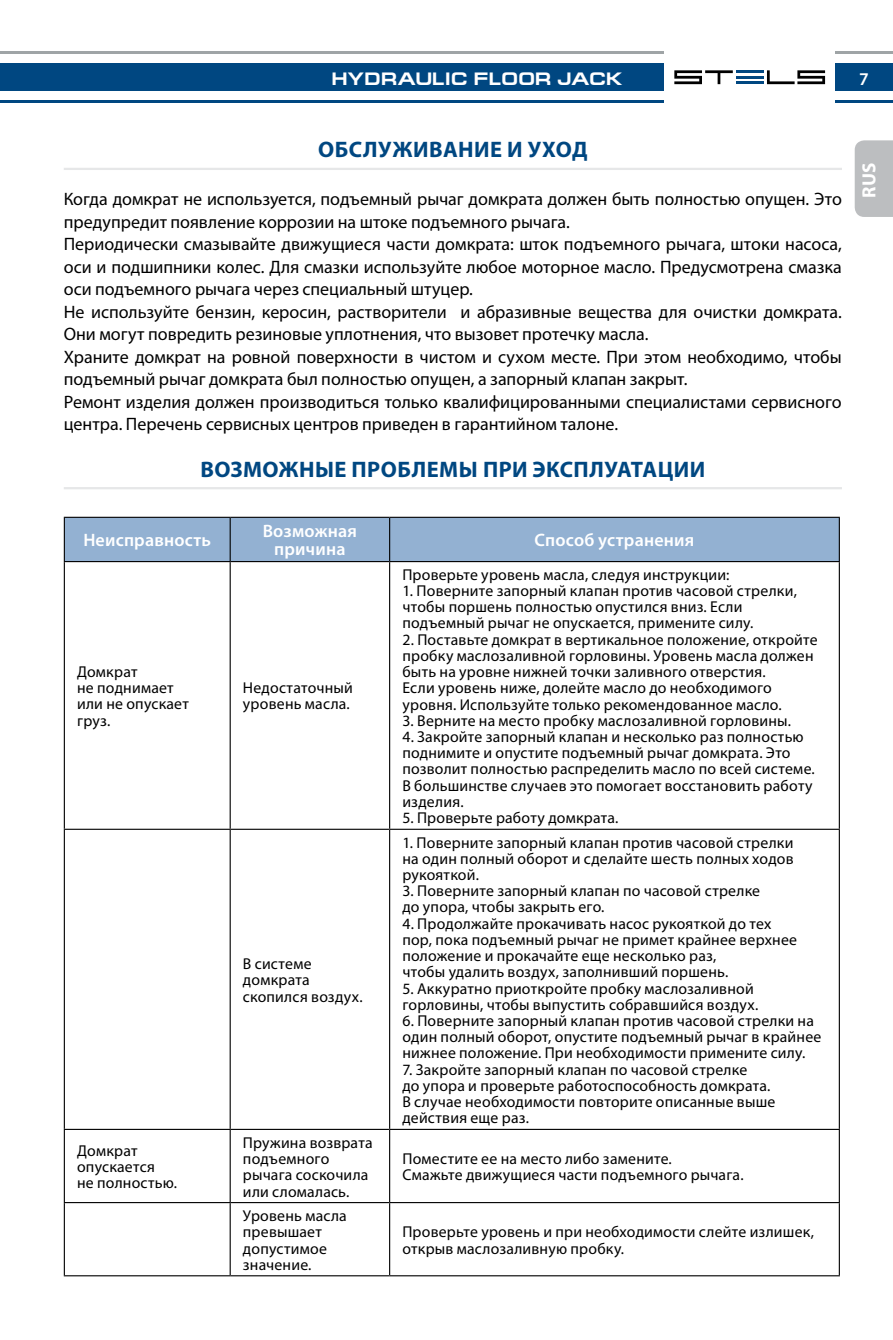
<style>
.page{position:relative;width:893px;height:1340px;background:#fff}
.page>*{position:absolute;margin:0;border:0;box-sizing:border-box;transform-origin:0 0}
.t1{font:700 22.5px "Myriad Pro";letter-spacing:.02em;color:#004781}
.t2{font:700 19.12px "Myriad Pro";color:#fff}
.t3{font:18px/22.5px "Myriad Pro";color:#000}
.t4{font:600 18px/18px "Myriad Pro";letter-spacing:.01em;color:#fff;text-align:center}
.t5{font:700 18px "Europe Extended C";letter-spacing:.015em;color:#fff}
.t6{font:15.75px/16.2px "Myriad Pro";letter-spacing:.015em;color:#000}
</style>
<div class="page">
<hr style="left:0;top:52px;width:663px;height:2px;background:#9fa4a6">
<div style="left:0;top:63px;width:663px;height:28px;background:#004781"></div>
<hr style="left:0;top:100px;width:663px;height:3px;background:#004781">
<hr style="left:835px;top:52px;width:58px;height:2px;background:#9fa4a6">
<div style="left:835px;top:63px;width:58px;height:28px;background:#004781"></div>
<hr style="left:835px;top:101px;width:58px;height:2px;background:#004781">
<svg style="left:674px;top:70px;width:151px;height:14px"></svg>
<div style="left:855px;top:140px;width:38px;height:77px;background:#bcbec0"></div>
<hr style="left:64px;top:168px;width:778px;height:2px;background:#e6e7e8">
<hr style="left:64px;top:487px;width:778px;height:2px;background:#e6e7e8">
<div style="left:65px;top:518px;width:774px;height:43px;background:#93b1d2"></div>
<hr style="left:230px;top:518px;width:1px;height:43px;background:#000">
<hr style="left:64px;top:561px;width:166px;height:1px;background:#000">
<hr style="left:230px;top:561px;width:160px;height:1px;background:#000">
<hr style="left:230px;top:562px;width:1px;height:266px;background:#000">
<hr style="left:390px;top:561px;width:450px;height:1px;background:#000">
<hr style="left:64px;top:828px;width:166px;height:1px;background:#000">
<hr style="left:230px;top:828px;width:160px;height:1px;background:#000">
<hr style="left:230px;top:829px;width:1px;height:299px;background:#000">
<hr style="left:390px;top:828px;width:450px;height:1px;background:#000">
<hr style="left:64px;top:1128px;width:166px;height:1px;background:#000">
<hr style="left:230px;top:1128px;width:160px;height:1px;background:#000">
<hr style="left:230px;top:1129px;width:1px;height:72px;background:#000">
<hr style="left:390px;top:1128px;width:450px;height:1px;background:#000">
<hr style="left:64px;top:1201px;width:166px;height:2px;background:#000">
<hr style="left:230px;top:1201px;width:160px;height:2px;background:#000">
<hr style="left:230px;top:1203px;width:1px;height:72px;background:#000">
<hr style="left:390px;top:1201px;width:450px;height:2px;background:#000">
<hr style="left:64px;top:1275px;width:166px;height:1px;background:#000">
<hr style="left:230px;top:1275px;width:160px;height:1px;background:#000">
<hr style="left:390px;top:1275px;width:450px;height:1px;background:#000">
<hr style="left:64px;top:517px;width:166px;height:1px;background:#000">
<hr style="left:64px;top:518px;width:1px;height:43px;background:#000">
<hr style="left:230px;top:517px;width:160px;height:1px;background:#000">
<hr style="left:390px;top:517px;width:450px;height:1px;background:#000">
<hr style="left:389px;top:518px;width:1px;height:43px;background:#000">
<hr style="left:839px;top:518px;width:1px;height:43px;background:#000">
<hr style="left:64px;top:562px;width:1px;height:266px;background:#000">
<hr style="left:389px;top:562px;width:1px;height:266px;background:#000">
<hr style="left:839px;top:562px;width:1px;height:266px;background:#000">
<hr style="left:64px;top:829px;width:1px;height:299px;background:#000">
<hr style="left:389px;top:829px;width:1px;height:299px;background:#000">
<hr style="left:839px;top:829px;width:1px;height:299px;background:#000">
<hr style="left:64px;top:1129px;width:1px;height:72px;background:#000">
<hr style="left:389px;top:1129px;width:1px;height:72px;background:#000">
<hr style="left:839px;top:1129px;width:1px;height:72px;background:#000">
<hr style="left:64px;top:1203px;width:1px;height:72px;background:#000">
<hr style="left:389px;top:1203px;width:1px;height:72px;background:#000">
<hr style="left:839px;top:1203px;width:1px;height:72px;background:#000">
<p class="t5" style="left:332px;top:69px;width:292px">HYDRAULIC FLOOR JACK</p>
<p class="t4" style="left:859px;top:69px;width:11px">7</p>
<h1 class="t1" style="left:318px;top:135px;width:46px">ОБСЛУ</h1>
<h1 class="t1" style="left:393px;top:135px;width:36px">ЖИВА</h1>
<h1 class="t1" style="left:458px;top:135px;width:114px">НИЕ И УХОД</h1>
<p class="t3" style="left:64px;top:188px;width:780px">Когда домкрат не используется, подъемный рычаг домкрата должен быть полностью опущен. Это предупредит появление коррозии на штоке подъемного рычага.<br>Периодически смазывайте движущиеся части домкрата: шток подъемного рычага, штоки насоса, оси и подшипники колес. Для смазки используйте любое моторное масло. Предусмотрена смазка оси подъемного рычага через специальный штуцер.<br>Не используйте бензин, керосин, растворители и абразивные вещества для очистки домкрата.<br>Они могут повредить резиновые уплотнения, что вызовет протечку масла.<br>Храните домкрат на ровной поверхности в чистом и сухом месте. При этом необходимо, чтобы подъемный рычаг домкрата был полностью опущен, а запорный клапан закрыт.<br>Ремонт изделия должен производиться только квалифицированными специалистами сервисного центра. Перечень сервисных центров приведен в гарантийном талоне.</p>
<h1 class="t1" style="left:200px;top:454px;width:228px">ВОЗМОЖНЫЕ ПРОБЛЕМ</h1>
<h1 class="t1" style="left:459px;top:454px;width:89px">Ы ПРИ ЭКСПЛУАТАЦИИ</h1>
<p class="t4" style="left:83px;top:530px;width:129px">Неисправность</p>
<p class="t4" style="left:263px;top:521px;width:96px">Возможная причина</p>
<p class="t4" style="left:535px;top:530px;width:161px">Способ устранения</p>
<p class="t6" style="left:77px;top:663px;width:113px">Домкрат<br>не поднимает или не опускает груз.</p>
<p class="t6" style="left:243px;top:679px;width:111px">Недостаточный уровень масла.</p>
<p class="t6" style="left:243px;top:955px;width:121px">В системе домкрата скопился воздух.</p>
<p class="t6" style="left:77px;top:1142px;width:101px">Домкрат опускается<br>не полностью.</p>
<p class="t6" style="left:243px;top:1134px;width:131px">Пружина возврата подъемного рычага соскочила или сломалась.</p>
<p class="t6" style="left:243px;top:1207px;width:105px">Уровень масла превышает допустимое значение.</p>
<p class="t6" style="left:402px;top:566px;width:329px">Проверьте уровень масла, следуя инструкции:</p>
<p class="t6" style="left:402px;top:582px;width:396px">1. Поверните запорный клапан против часовой стрелки, чтобы поршень полностью опустился вниз. Если подъемный рычаг не опускается, примените силу.</p>
<p class="t6" style="left:402px;top:631px;width:417px">2. Поставьте домкрат в вертикальное положение, откройте пробку маслозаливной горловины. Уровень масла должен быть на уровне нижней точки заливного отверстия.<br>Если уровень ниже, долейте масло до необходимого уровня. Используйте только рекомендованное масло.</p>
<p class="t6" style="left:402px;top:712px;width:390px">3. Верните на место пробку маслозаливной горловины.</p>
<p class="t6" style="left:402px;top:728px;width:414px">4. Закройте запорный клапан и несколько раз полностью поднимите и опустите подъемный рычаг домкрата. Это позволит полностью распределить масло по всей системе.<br>В большинстве случаев это помогает восстановить работу изделия.</p>
<p class="t6" style="left:402px;top:809px;width:218px">5. Проверьте работу домкрата.</p>
<p class="t6" style="left:402px;top:834px;width:393px;text-align:justify">1. Поверните запорный клапан против часовой стрелки на один полный оборот и сделайте шесть полных ходов рукояткой.</p>
<p class="t6" style="left:402px;top:882px;width:359px">3. Поверните запорный клапан по часовой стрелке до упора, чтобы закрыть его.</p>
<p class="t6" style="left:402px;top:915px;width:396px">4. Продолжайте прокачивать насос рукояткой до тех пор, пока подъемный рычаг не примет крайнее верхнее положение и прокачайте еще несколько раз,<br>чтобы удалить воздух, заполнивший поршень.</p>
<p class="t6" style="left:402px;top:979px;width:358px">5. Аккуратно приоткройте пробку маслозаливной горловины, чтобы выпустить собравшийся воздух.</p>
<p class="t6" style="left:402px;top:1012px;width:420px">6. Поверните запорный клапан против часовой стрелки на один полный оборот, опустите подъемный рычаг в крайнее нижнее положение. При необходимости примените силу.</p>
<p class="t6" style="left:402px;top:1060px;width:375px">7. Закройте запорный клапан по часовой стрелке<br>до упора и проверьте работоспособность домкрата.<br>В случае необходимости повторите описанные выше действия еще раз.</p>
<p class="t6" style="left:402px;top:1150px;width:343px">Поместите ее на место либо замените.<br>Смажьте движущиеся части подъемного рычага.</p>
<p class="t6" style="left:402px;top:1223px;width:413px">Проверьте уровень и при необходимости слейте излишек, открыв маслозаливную пробку.</p>
<p class="t2" style="left:856px;top:198px;width:37px;rotate:-90deg">rus</p>
</div>
